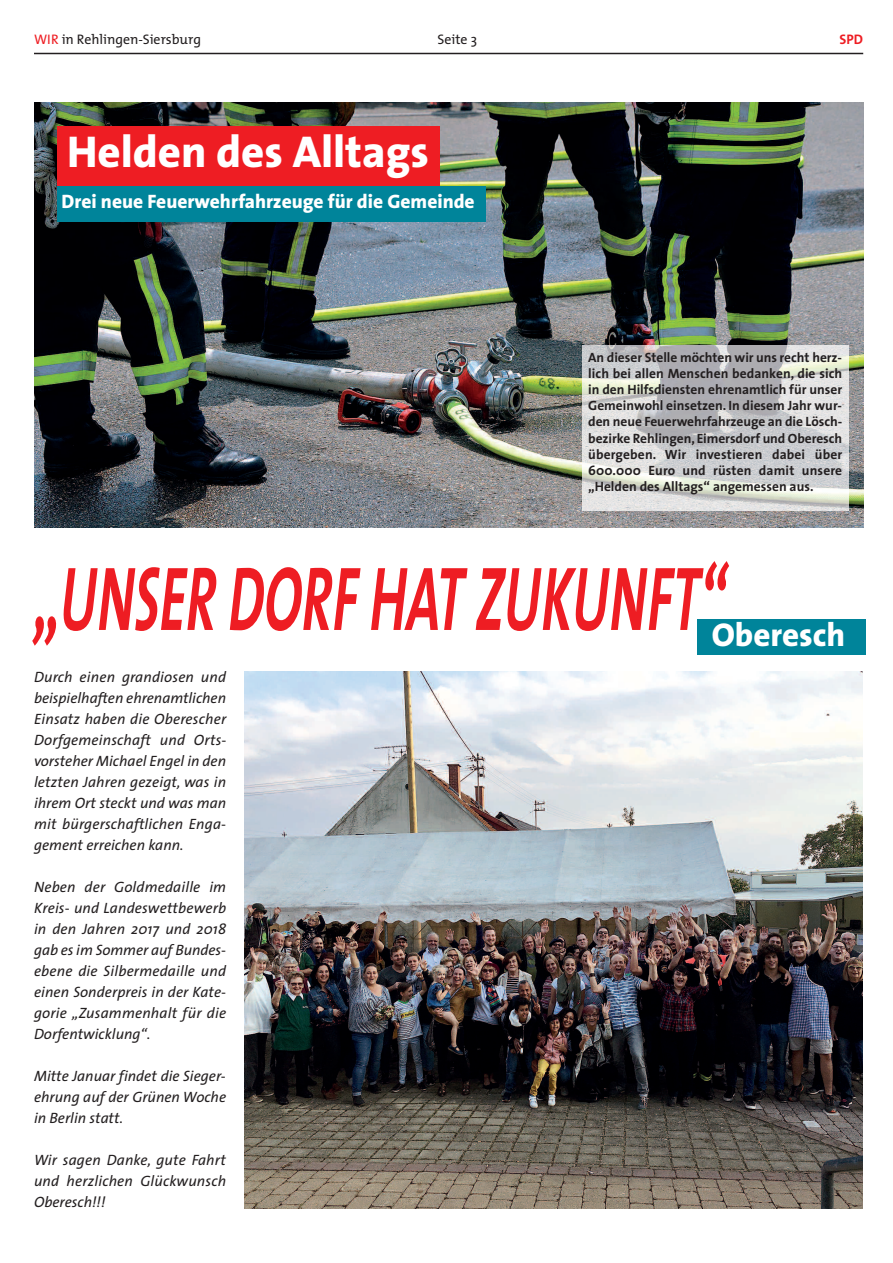
<style>
.page{position:relative;width:893px;height:1263px;background:#fff}
.page>*{position:absolute;margin:0;border:0;box-sizing:border-box;transform-origin:0 0}
.t1{font:italic 700 91.5px "The Sans";color:#ee1d23;scale:.6 1}
.t2{font:800 44.85px "The Sans";color:#fff}
.t3{font:800 33px "The Sans";color:#fff}
.t4{font:800 19.5px "The Sans";color:#fff}
.t5{font:italic 15px/21px "The Sans";color:#231f20;text-align:justify}
.t6{font:13.8px "The Mix";color:#231f20}
.t7{font:700 13.8px "The Sans";color:#ee1d23}
.t8{font:700 13.5px/16.2px "The Sans";color:#231f20;text-align:justify}
.s1{color:#ee1d23}
</style>
<div class="page">
<hr style="left:34px;top:53px;width:829px;height:1px;background:#231f20">
<img style="left:34px;top:102px;width:829px;height:425px">
<div style="left:57px;top:126px;width:382px;height:60px;background:#ee1d23"></div>
<div style="left:57px;top:186px;width:428px;height:35px;background:#00849a"></div>
<div style="left:697px;top:620px;width:169px;height:35px;background:#00849a"></div>
<img style="left:582px;top:345px;width:266px;height:165px">
<img style="left:245px;top:672px;width:617px;height:536px">
<p class="t6" style="left:34px;top:35px;width:169px"><span class="s1">WIR</span> in Rehlingen-Siersburg</p>
<p class="t6" style="left:438px;top:35px;width:41px">Seite 3</p>
<p class="t7" style="left:840px;top:34px;width:25px">SPD</p>
<h2 class="t2" style="left:67px;top:134px;width:363px">Helden des Alltags</h2>
<h3 class="t4" style="left:62px;top:194px;width:415px">Drei neue Feuerwehrfahrzeuge für die Gemeinde</h3>
<p class="t8" style="left:588px;top:350px;width:255px">An dieser Stelle möchten wir uns recht herz&shy;lich bei allen Menschen bedanken, die sich in den Hilfsdiensten ehrenamtlich für unser Gemeinwohl einsetzen. In diesem Jahr wur&shy;den neue Feuerwehrfahrzeuge an die Lösch&shy;bezirke Rehlingen, Eimersdorf und Oberesch übergeben. Wir investieren dabei über 600.000 Euro und rüsten damit unsere „Helden des Alltags“ angemessen aus.</p>
<h1 class="t1" style="left:34px;top:563px;width:1154px">„UNSER DORF HAT ZUKUNFT“</h1>
<p class="t5" style="left:34px;top:668px;width:194px">Durch einen grandiosen und beispielhaften ehrenamtlichen Einsatz haben die Oberescher Dorfgemeinschaft und Orts&shy;vorsteher Michael Engel in den letzten Jahren gezeigt, was in ihrem Ort steckt und was man mit bürgerschaftlichen Enga&shy;gement erreichen kann.</p>
<p class="t5" style="left:34px;top:878px;width:194px">Neben der Goldmedaille im Kreis- und Landeswettbewerb in den Jahren 2017 und 2018 gab es im Sommer auf Bundes&shy;ebene die Silbermedaille und einen Sonderpreis in der Kate&shy;gorie „Zusammenhalt für die Dorfentwicklung“.</p>
<p class="t5" style="left:34px;top:1067px;width:194px">Mitte Januar findet die Sieger&shy;ehrung auf der Grünen Woche in Berlin statt.</p>
<p class="t5" style="left:34px;top:1151px;width:194px">Wir sagen Danke, gute Fahrt und herzlichen Glückwunsch Oberesch!!!</p>
<h3 class="t3" style="left:712px;top:621px;width:135px">Oberesch</h3>
</div>
